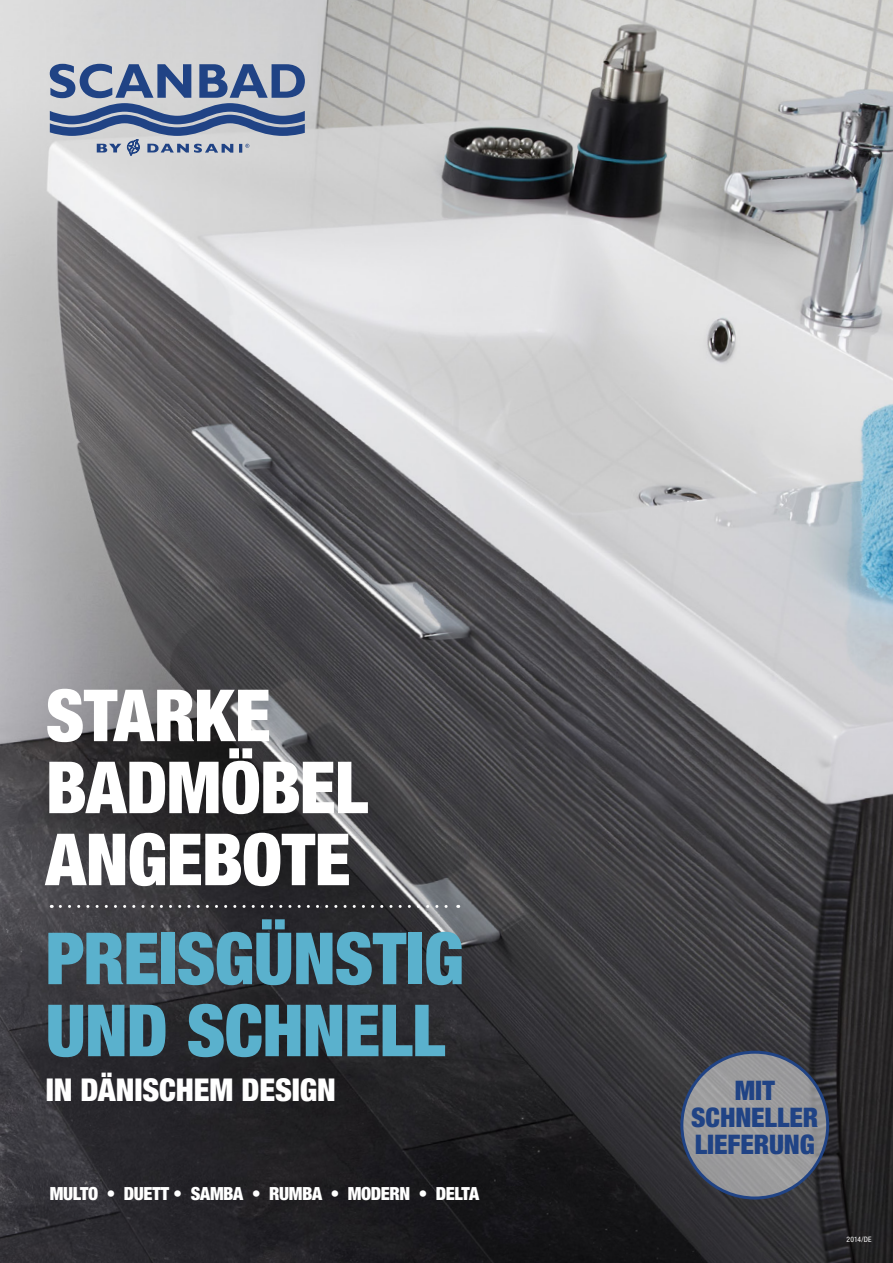
<style>
.page{position:relative;width:893px;height:1263px;background:#fff}
.page>*{position:absolute;margin:0;border:0;box-sizing:border-box;transform-origin:0 0}
.t1{font:900 condensed 72px/72px "Helvetica Neue LT Std";letter-spacing:-.01em;color:#fff}
.t2{font:900 condensed 72px/72px "Helvetica Neue LT Std";letter-spacing:-.01em;color:#5ab1cd}
.t3{font:900 condensed 31.5px "Helvetica Neue LT Std";letter-spacing:-.005em;color:#fff}
.t4{font:900 condensed 27px/27px "Helvetica Neue LT Std";letter-spacing:-.005em;color:#204385;text-align:center}
.t5{font:900 condensed 18.15px "Helvetica Neue LT Std";letter-spacing:-.025em;color:#fff}
.t6{font:condensed 7.5px "Helvetica Neue LT Std";letter-spacing:.025em;color:#fff}
</style>
<div class="page">
<img style="left:0;top:0;width:893px;height:1263px">
<svg style="left:50px;top:64px;width:255px;height:91px;background:#8998b3"></svg>
<svg style="left:60px;top:905px;width:399px;height:3px"></svg>
<svg style="left:682px;top:1052px;width:146px;height:146px;background:#96979b"></svg>
<div style="left:680px;top:1051px;width:149px;height:148px;border:3px solid #204385;border-radius:50%"></div>
<h1 class="t1" style="left:46px;top:678px;width:324px">STARKE<br>BADMÖBEL<br>ANGEBOTE</h1>
<h1 class="t2" style="left:46px;top:921px;width:420px">PREISGÜNSTIG<br>UND SCHNELL</h1>
<h2 class="t3" style="left:46px;top:1070px;width:292px">IN DÄNISCHEM DESIGN</h2>
<p class="t5" style="left:50px;top:1182px;width:431px">MULTO • DUETT • SAMBA • RUMBA • MODERN • DELTA</p>
<h3 class="t4" style="left:691px;top:1077px;width:129px">MIT<br>SCHNELLER<br>LIEFERUNG</h3>
<p class="t6" style="left:846px;top:1235px;width:27px">2014/DE</p>
</div>
